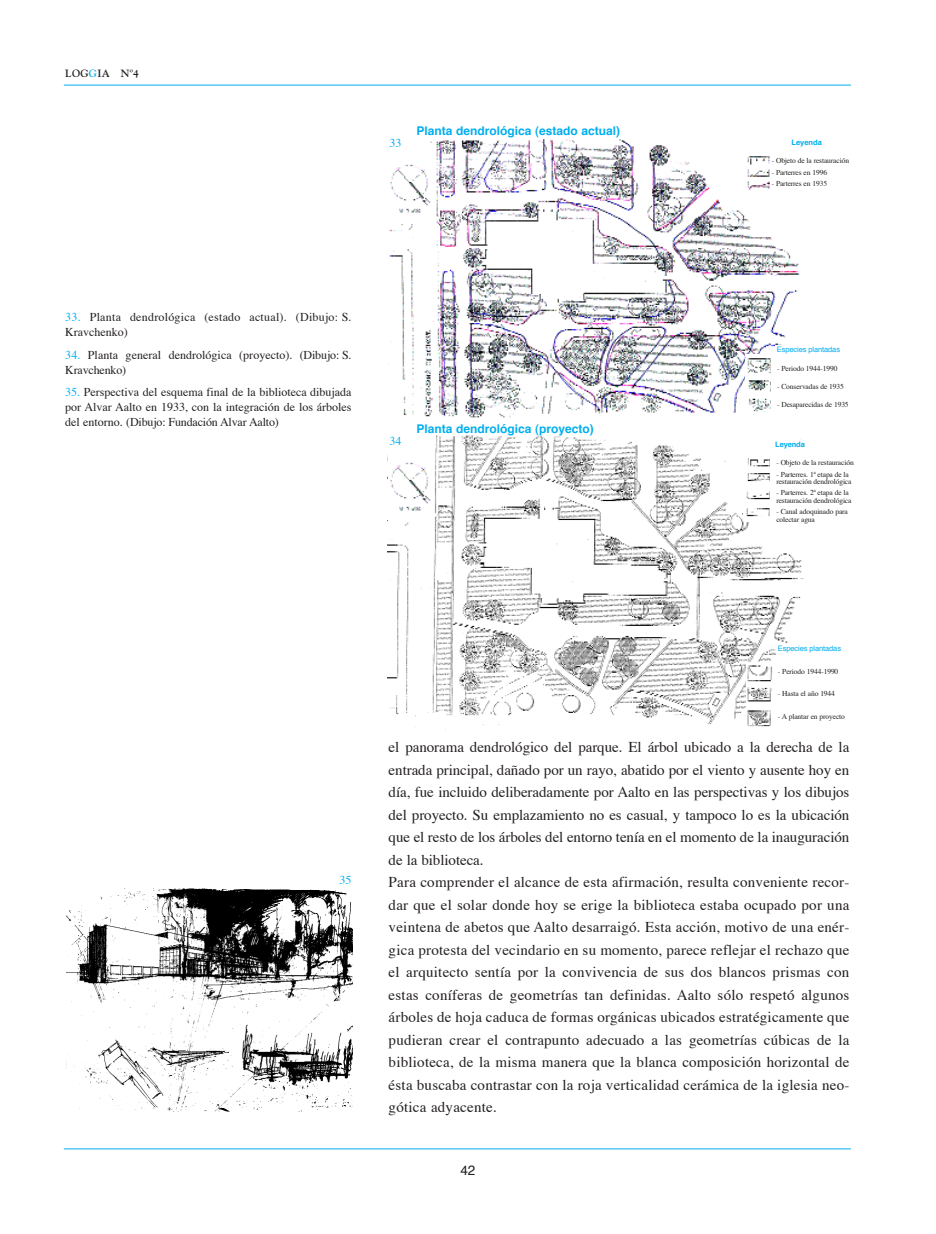
<style>
.page{position:relative;width:936px;height:1234px;background:#fff}
.page>*{position:absolute;margin:0;border:0;box-sizing:border-box;transform-origin:0 0}
.t1{font:15px/22.5px "Times";letter-spacing:.015em;color:#231f20}
.t2{font:13.5px "Helvetica";color:#231f20}
.t3{font:12px/15px "Times";color:#231f20}
.t4{font:700 12px "Helvetica";color:#00aeef}
.t5{font:12px/15px "Times";letter-spacing:.02em;color:#231f20}
.t6{font:12px "Times";color:#00aeef}
.t7{font:700 10.5px "Goudy";letter-spacing:.03em;color:#231f20}
.t8{font:7.5px/7.5px "Times";letter-spacing:-.015em;color:#231f20}
.t9{font:7.5px "Helvetica";letter-spacing:-.015em;color:#00aeef}
.t10{font:700 7.5px "Helvetica";letter-spacing:-.01em;color:#00aeef}
.s1{color:#00aeef}
</style>
<div class="page">
<img style="left:388px;top:139px;width:412px;height:279px">
<hr style="left:64px;top:1148px;width:786px;height:1px;background:#00aeef">
<hr style="left:64px;top:85px;width:786px;height:1px;background:#00aeef">
<img style="left:388px;top:435px;width:416px;height:295px">
<img style="left:66px;top:888px;width:286px;height:223px">
<div style="left:388px;top:133px;width:26px;height:18px;background:#fff"></div>
<div style="left:388px;top:431px;width:26px;height:18px;background:#fff"></div>
<div style="left:770px;top:138px;width:80px;height:56px;background:#fff"></div>
<div style="left:775px;top:345px;width:75px;height:73px;background:#fff"></div>
<div style="left:773px;top:440px;width:83px;height:94px;background:#fff"></div>
<img style="left:388px;top:152px;width:45px;height:72px">
<img style="left:388px;top:450px;width:44px;height:72px">
<img style="left:746px;top:662px;width:29px;height:68px">
<div style="left:776px;top:643px;width:84px;height:89px;background:#fff"></div>
<img style="left:745px;top:354px;width:28px;height:64px">
<img style="left:743px;top:457px;width:28px;height:64px">
<hr style="left:771px;top:358px;width:4px;height:53px;background:#fff">
<hr style="left:770px;top:458px;width:4px;height:63px;background:#fff">
<p class="t7" style="left:65px;top:67px;width:75px">LOG<span class="s1">G</span>IA Nº4</p>
<p class="t6" style="left:389px;top:138px;width:13px">33</p>
<p class="t4" style="left:416px;top:126px;width:205px">Planta dendrológica (estado actual)</p>
<p class="t10" style="left:791px;top:139px;width:32px">Leyenda</p>
<p class="t8" style="left:771px;top:157px;width:79px">- Objeto de la restauración</p>
<p class="t8" style="left:771px;top:169px;width:57px">- Parterres en 1996</p>
<p class="t8" style="left:771px;top:181px;width:57px">- Parterres en 1935</p>
<p class="t5" style="left:65px;top:311px;width:288px"><span class="s1">33.</span> Planta dendrológica (estado actual). (Dibujo: S.<br>Kravchenko)</p>
<p class="t3" style="left:65px;top:348px;width:288px"><span class="s1">34.</span> Planta general dendrológica (proyecto). (Dibujo: S.<br>Kravchenko)</p>
<p class="t3" style="left:65px;top:386px;width:288px;text-align:justify"><span class="s1">35.</span> Perspectiva del esquema final de la biblioteca dibujada por Alvar Aalto en 1933, con la integración de los árboles del entorno. (Dibujo: Fundación Alvar Aalto)</p>
<p class="t6" style="left:389px;top:436px;width:13px">34</p>
<p class="t4" style="left:416px;top:423px;width:179px">Planta dendrológica (proyecto)</p>
<p class="t9" style="left:777px;top:346px;width:65px">Especies plantadas</p>
<p class="t8" style="left:777px;top:365px;width:62px">- Periodo 1944-1990</p>
<p class="t8" style="left:777px;top:383px;width:68px">- Conservadas de 1935</p>
<p class="t8" style="left:777px;top:401px;width:73px">- Desaparecidas de 1935</p>
<p class="t10" style="left:775px;top:441px;width:31px">Leyenda</p>
<p class="t8" style="left:776px;top:459px;width:79px">- Objeto de la restauración</p>
<p class="t8" style="left:776px;top:471px;width:77px">- Parterres. 1ª etapa de la restauración dendrológica</p>
<p class="t8" style="left:776px;top:489px;width:77px">- Parterres. 2ª etapa de la restauración dendrológica</p>
<p class="t8" style="left:776px;top:508px;width:73px">- Canal adoquinado para colectar agua</p>
<p class="t6" style="left:339px;top:874px;width:13px">35</p>
<p class="t9" style="left:777px;top:645px;width:65px">Especies plantadas</p>
<p class="t8" style="left:777px;top:667px;width:62px">- Periodo 1944-1990</p>
<p class="t8" style="left:777px;top:690px;width:59px">- Hasta el año 1944</p>
<p class="t8" style="left:777px;top:713px;width:68px">- A plantar en proyecto</p>
<p class="t1" style="left:388px;top:736px;width:462px">el panorama dendrológico del parque. El árbol ubicado a la derecha de la entrada principal, dañado por un rayo, abatido por el viento y ausente hoy en día, fue incluido deliberadamente por Aalto en las perspectivas y los dibujos del proyecto. Su emplazamiento no es casual, y tampoco lo es la ubicación que el resto de los árboles del entorno tenía en el momento de la inauguración de la biblioteca.<br>Para comprender el alcance de esta afirmación, resulta conveniente recor&shy;dar que el solar donde hoy se erige la biblioteca estaba ocupado por una veintena de abetos que Aalto desarraigó. Esta acción, motivo de una enér&shy;gica protesta del vecindario en su momento, parece reflejar el rechazo que el arquitecto sentía por la convivencia de sus dos blancos prismas con estas coníferas de geometrías tan definidas. Aalto sólo respetó algunos árboles de hoja caduca de formas orgánicas ubicados estratégicamente que pudieran crear el contrapunto adecuado a las geometrías cúbicas de la biblioteca, de la misma manera que la blanca composición horizontal de ésta buscaba contrastar con la roja verticalidad cerámica de la iglesia neo&shy;gótica adyacente.</p>
<p class="t2" style="left:460px;top:1163px;width:17px">42</p>
</div>
